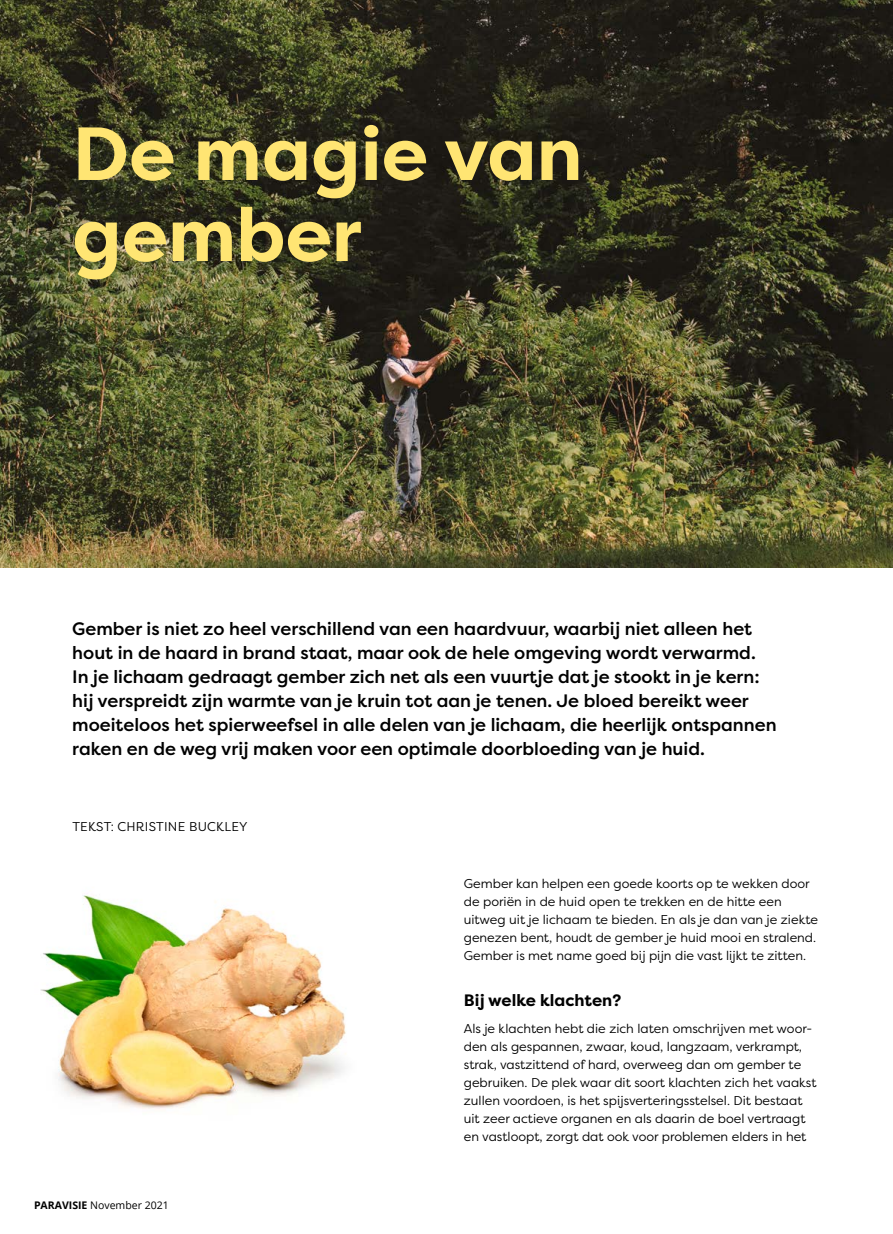
<style>
.page{position:relative;width:893px;height:1234px;background:#fff}
.page>*{position:absolute;margin:0;border:0;box-sizing:border-box;transform-origin:0 0}
.t1{font:700 75px/81px "Filson Pro";color:#ffe573}
.t2{font:500 18px/24px "Filson Pro";color:#000}
.t3{font:700 16.5px "Filson Pro";color:#000}
.t4{font:12.75px/18px "Filson Pro";color:#000}
.t5{font:12.75px "Filson Pro";letter-spacing:.02em;color:#000}
.t6{font:10.5px "Open Sans";color:#000}
.s1{font-weight:700}
</style>
<div class="page">
<img style="left:40px;top:895px;width:306px;height:214px">
<img style="left:0;top:0;width:893px;height:567px">
<h1 class="t1" style="left:72px;top:114px;width:512px">De magie van gember</h1>
<p class="t2" style="left:72px;top:616px;width:706px">Gember is niet zo heel verschillend van een haardvuur, waarbij niet alleen het hout in de haard in brand staat, maar ook de hele omgeving wordt verwarmd.<br>In je lichaam gedraagt gember zich net als een vuurtje dat je stookt in je kern: hij verspreidt zijn warmte van je kruin tot aan je tenen. Je bloed bereikt weer moeiteloos het spierweefsel in alle delen van je lichaam, die heerlijk ontspannen raken en de weg vrij maken voor een optimale doorbloeding van je huid.</p>
<p class="t5" style="left:72px;top:817px;width:177px">TEKST: CHRISTINE BUCKLEY</p>
<p class="t6" style="left:34px;top:1197px;width:136px"><span class="s1">PARAVISIE</span> November 2021</p>
<p class="t4" style="left:464px;top:873px;width:356px">Gember kan helpen een goede koorts op te wekken door de poriën in de huid open te trekken en de hitte een uitweg uit je lichaam te bieden. En als je dan van je ziekte genezen bent, houdt de gember je huid mooi en stralend.<br>Gember is met name goed bij pijn die vast lijkt te zitten.</p>
<p class="t3" style="left:464px;top:989px;width:159px">Bij welke klachten?</p>
<p class="t4" style="left:464px;top:1018px;width:354px">Als je klachten hebt die zich laten omschrijven met woor&shy;den als gespannen, zwaar, koud, langzaam, verkrampt, strak, vastzittend of hard, overweeg dan om gember te gebruiken. De plek waar dit soort klachten zich het vaakst zullen voordoen, is het spijsverteringsstelsel. Dit bestaat uit zeer actieve organen en als daarin de boel vertraagt en vastloopt, zorgt dat ook voor problemen elders in het</p>
</div>
